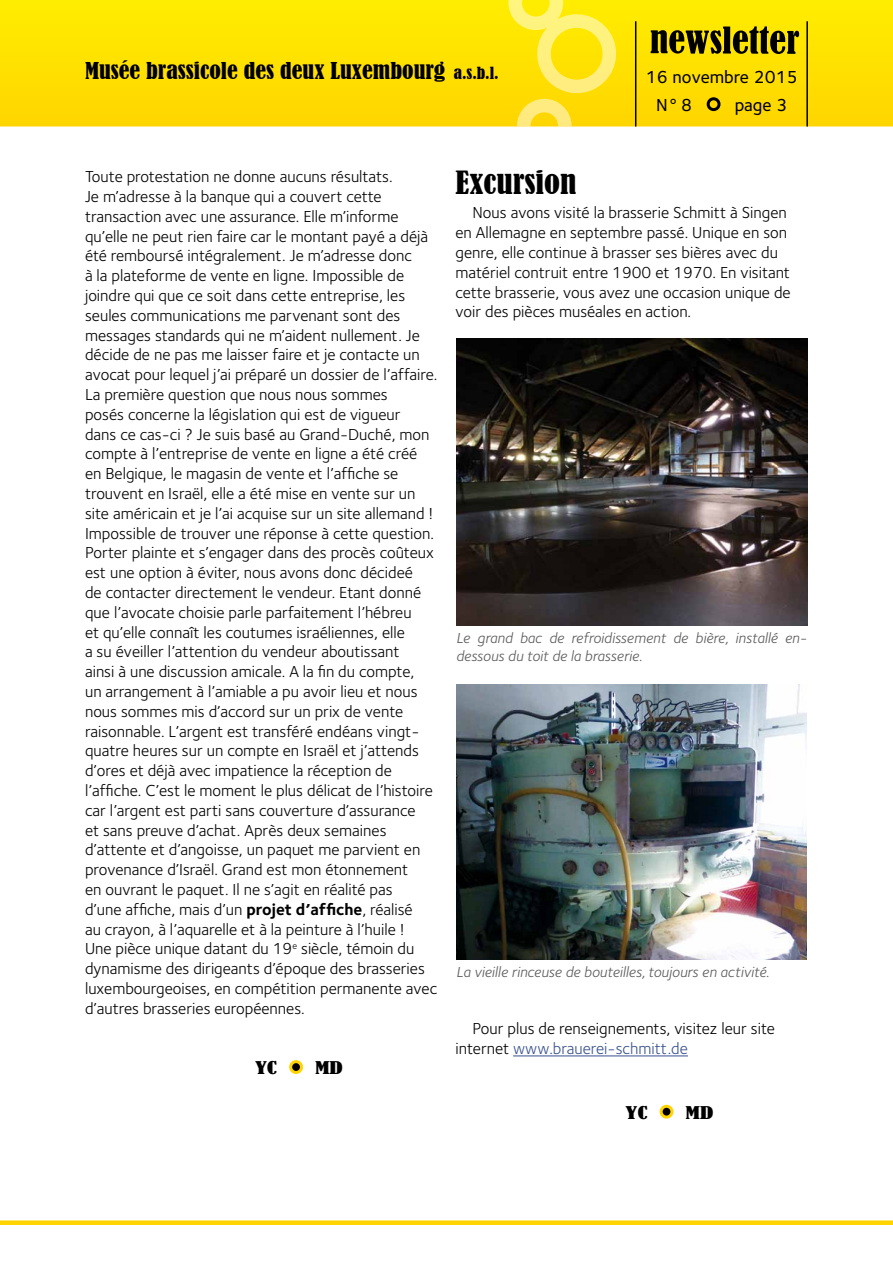
<style>
.page{position:relative;width:893px;height:1263px;background:#fff}
.page>*{position:absolute;margin:0;border:0;box-sizing:border-box;transform-origin:0 0}
.t1{font:condensed 30px "Bernard";color:#000;scale:1.11 1}
.t2{font:condensed 21.75px "Bernard";color:#000;scale:1.1 1}
.t3{font:18px/28.5px "Foundry Sterling Medium CE";color:#000}
.t4{font:16.5px/19.8px "Foundry Sterling Book CE";color:#000}
.t5{font:condensed 16.5px "Bernard";color:#000;scale:1.5 1}
.t6{font:15px/18px "Foundry Sterling Book Italic CE";color:#58585a}
.s1{font-size:15.75px}
.s2{font-family:"Foundry Sterling Bold CE"}
.s3{color:#39518e}
</style>
<div class="page">
<svg style="left:0;top:0;width:893px;height:126px;background:#fee000"></svg>
<svg style="left:508px;top:0;width:129px;height:126px;background:#fbe223"></svg>
<svg style="left:651px;top:26px;width:148px;height:28px;background:#7d7000"></svg>
<div style="left:708px;top:99px;width:11px;height:11px;background:#ffd400;border-radius:50%"></div>
<div style="left:707px;top:97px;width:13px;height:14px;border:3px solid #000;border-radius:50%"></div>
<div style="left:0;top:1220px;width:893px;height:5px;background:#ffd400"></div>
<hr style="left:635px;top:21px;width:1px;height:105px;background:#000">
<hr style="left:806px;top:21px;width:2px;height:105px;background:#000">
<svg style="left:453px;top:66px;width:46px;height:14px"></svg>
<div style="left:291px;top:1061px;width:10px;height:11px;background:#000;border-radius:50%"></div>
<div style="left:289px;top:1060px;width:14px;height:14px;border:3px solid #ffd400;border-radius:50%"></div>
<hr style="left:513px;top:1055px;width:175px;height:1px;background:#39518e">
<div style="left:661px;top:1106px;width:11px;height:11px;background:#000;border-radius:50%"></div>
<div style="left:660px;top:1105px;width:13px;height:13px;border:3px solid #ffd400;border-radius:50%"></div>
<img style="left:456px;top:338px;width:352px;height:287px">
<img style="left:456px;top:685px;width:351px;height:275px">
<h2 class="t2" style="left:85px;top:58px;width:378px">Musée brassicole des deux Luxembourg <span class="s1">a.s.b.l.</span></h2>
<p class="t3" style="left:656px;top:63px;width:143px;text-indent:-10px">16 novembre 2015<br>N°8</p>
<p class="t3" style="left:735px;top:91px;width:54px">page 3</p>
<p class="t4" style="left:85px;top:167px;width:354px">Toute protestation ne donne aucuns résultats.<br>Je m’adresse à la banque qui a couvert cette transaction avec une assurance. Elle m’informe qu’elle ne peut rien faire car le montant payé a déjà été remboursé intégralement. Je m’adresse donc<br>à la plateforme de vente en ligne. Impossible de joindre qui que ce soit dans cette entreprise, les seules communications me parvenant sont des messages standards qui ne m’aident nullement. Je décide de ne pas me laisser faire et je contacte un avocat pour lequel j’ai préparé un dossier de l’affaire.<br>La première question que nous nous sommes<br>posés concerne la législation qui est de vigueur<br>dans ce cas-ci ? Je suis basé au Grand-Duché, mon compte à l’entreprise de vente en ligne a été créé en Belgique, le magasin de vente et l’affiche se trouvent en Israël, elle a été mise en vente sur un site américain et je l’ai acquise sur un site allemand !<br>Impossible de trouver une réponse à cette question.<br>Porter plainte et s’engager dans des procès coûteux est une option à éviter, nous avons donc décideé<br>de contacter directement le vendeur. Etant donné que l’avocate choisie parle parfaitement l’hébreu<br>et qu’elle connaît les coutumes israéliennes, elle<br>a su éveiller l’attention du vendeur aboutissant<br>ainsi à une discussion amicale. A la fin du compte,<br>un arrangement à l’amiable a pu avoir lieu et nous nous sommes mis d’accord sur un prix de vente raisonnable. L’argent est transféré endéans vingt&shy;quatre heures sur un compte en Israël et j’attends d’ores et déjà avec impatience la réception de l’affiche. C’est le moment le plus délicat de l’histoire car l’argent est parti sans couverture d’assurance<br>et sans preuve d’achat. Après deux semaines d’attente et d’angoisse, un paquet me parvient en provenance d’Israël. Grand est mon étonnement<br>en ouvrant le paquet. Il ne s’agit en réalité pas<br>d’une affiche, mais d’un <span class="s2">projet d’affiche</span>, réalisé<br>au crayon, à l’aquarelle et à la peinture à l’huile !<br>Une pièce unique datant du 19<sup>e</sup> siècle, témoin du dynamisme des dirigeants d’époque des brasseries luxembourgeoises, en compétition permanente avec d’autres brasseries européennes.</p>
<p class="t5" style="left:255px;top:1058px;width:16px">YC</p>
<p class="t5" style="left:315px;top:1058px;width:20px">MD</p>
<h1 class="t1" style="left:455px;top:165px;width:111px">Excursion</h1>
<p class="t4" style="left:455px;top:203px;width:337px;text-indent:17px">Nous avons visité la brasserie Schmitt à Singen en Allemagne en septembre passé. Unique en son genre, elle continue à brasser ses bières avec du matériel contruit entre 1900 et 1970. En visitant cette brasserie, vous avez une occasion unique de voir des pièces muséales en action.</p>
<p class="t6" style="left:456px;top:629px;width:352px">Le grand bac de refroidissement de bière, installé en&shy;dessous du toit de la brasserie.</p>
<p class="t6" style="left:456px;top:963px;width:315px">La vieille rinceuse de bouteilles, toujours en activité.</p>
<p class="t4" style="left:455px;top:1019px;width:321px;text-indent:17px">Pour plus de renseignements, visitez leur site internet <span class="s3">www.brauerei-schmitt.de</span></p>
<p class="t5" style="left:626px;top:1103px;width:16px">YC</p>
<p class="t5" style="left:686px;top:1103px;width:20px">MD</p>
</div>
